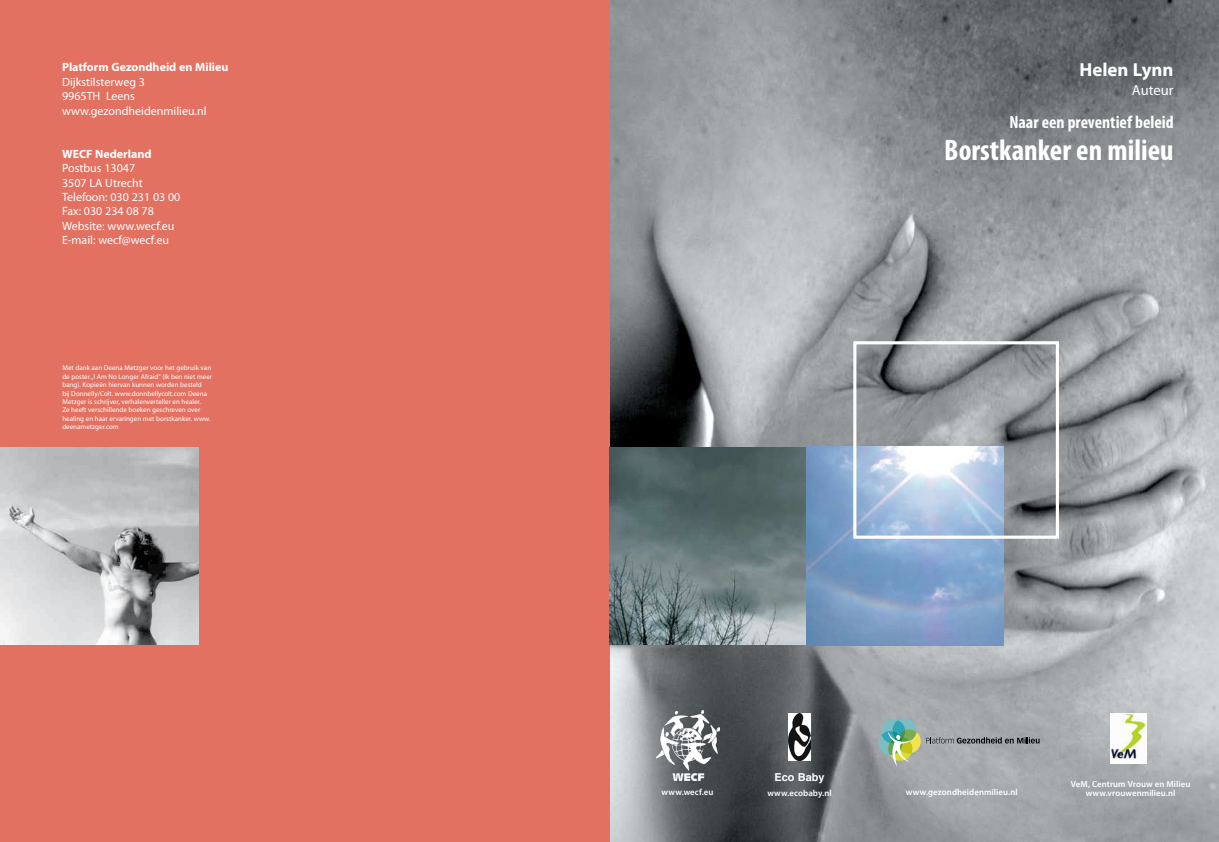
<style>
.page{position:relative;width:1219px;height:842px;background:#fff}
.page>*{position:absolute;margin:0;border:0;box-sizing:border-box;transform-origin:0 0}
.t1{font:700 condensed 29.7px "Myriad Pro";color:#fff}
.t2{font:700 18.8px "Myriad Pro";color:#fff}
.t3{font:700 condensed 17.7px "Myriad Pro";color:#fff}
.t4{font:14.6px "Myriad Pro";color:#fff}
.t5{font:12px/14.4px "Myriad Pro";color:#fff}
.t6{font:700 10.9px "Helvetica";color:#fff}
.t7{font:600 8.8px/9.5px "Myriad Pro";letter-spacing:.005em;color:#fff;text-align:center}
.t8{font:7px/8.4px "Myriad Pro";color:#fff}
.s1{font-weight:700}
</style>
<div class="page">
<img style="left:609px;top:0;width:610px;height:842px">
<div style="left:0;top:0;width:609px;height:842px;background:#e27161"></div>
<img style="left:609px;top:447px;width:394px;height:198px">
<img style="left:0;top:448px;width:199px;height:197px">
<img style="left:656px;top:711px;width:63px;height:69px">
<div style="left:853px;top:341px;width:206px;height:198px;border:3px solid #fff"></div>
<img style="left:1110px;top:714px;width:36px;height:50px">
<svg style="left:878px;top:718px;width:161px;height:48px;background:#9da8a2"></svg>
<img style="left:788px;top:714px;width:23px;height:46px">
<p class="t5" style="left:62px;top:60px;width:168px"><span class="s1">Platform Gezondheid en Milieu<br></span>Dijkstilsterweg 3<br>9965TH Leens www.gezondheidenmilieu.nl</p>
<p class="t5" style="left:62px;top:146px;width:120px"><span class="s1">WECF Nederland<br></span>Postbus 13047<br>3507 LA Utrecht<br>Telefoon: 030 231 03 00<br>Fax: 030 234 08 78<br>Website: www.wecf.eu<br>E-mail: wecf@wecf.eu</p>
<p class="t8" style="left:62px;top:364px;width:151px">Met dank aan Deena Metzger voor het gebruik van de poster „I Am No Longer Afraid“ (Ik ben niet meer bang). Kopieën hiervan kunnen worden besteld<br>bij Donnelly/Colt. www.donnbellycolt.com Deena Metzger is schrijver, verhalenverteller en healer.<br>Ze heeft verschillende boeken geschreven over healing en haar ervaringen met borstkanker. www. deenametzger.com</p>
<p class="t2" style="left:1080px;top:58px;width:96px">Helen Lynn</p>
<p class="t4" style="left:1132px;top:81px;width:43px">Auteur</p>
<p class="t3" style="left:1009px;top:111px;width:166px">Naar een preventief beleid</p>
<p class="t1" style="left:944px;top:132px;width:231px">Borstkanker en milieu</p>
<p class="t6" style="left:774px;top:767px;width:52px">Eco Baby</p>
<p class="t7" style="left:662px;top:787px;width:53px">www.wecf.eu</p>
<p class="t7" style="left:767px;top:788px;width:66px">www.ecobaby.nl</p>
<p class="t7" style="left:906px;top:787px;width:113px">www.gezondheidenmilieu.nl</p>
<p class="t7" style="left:1071px;top:779px;width:121px">VeM, Centrum Vrouw en Milieu www.vrouwenmilieu.nl</p>
</div>
